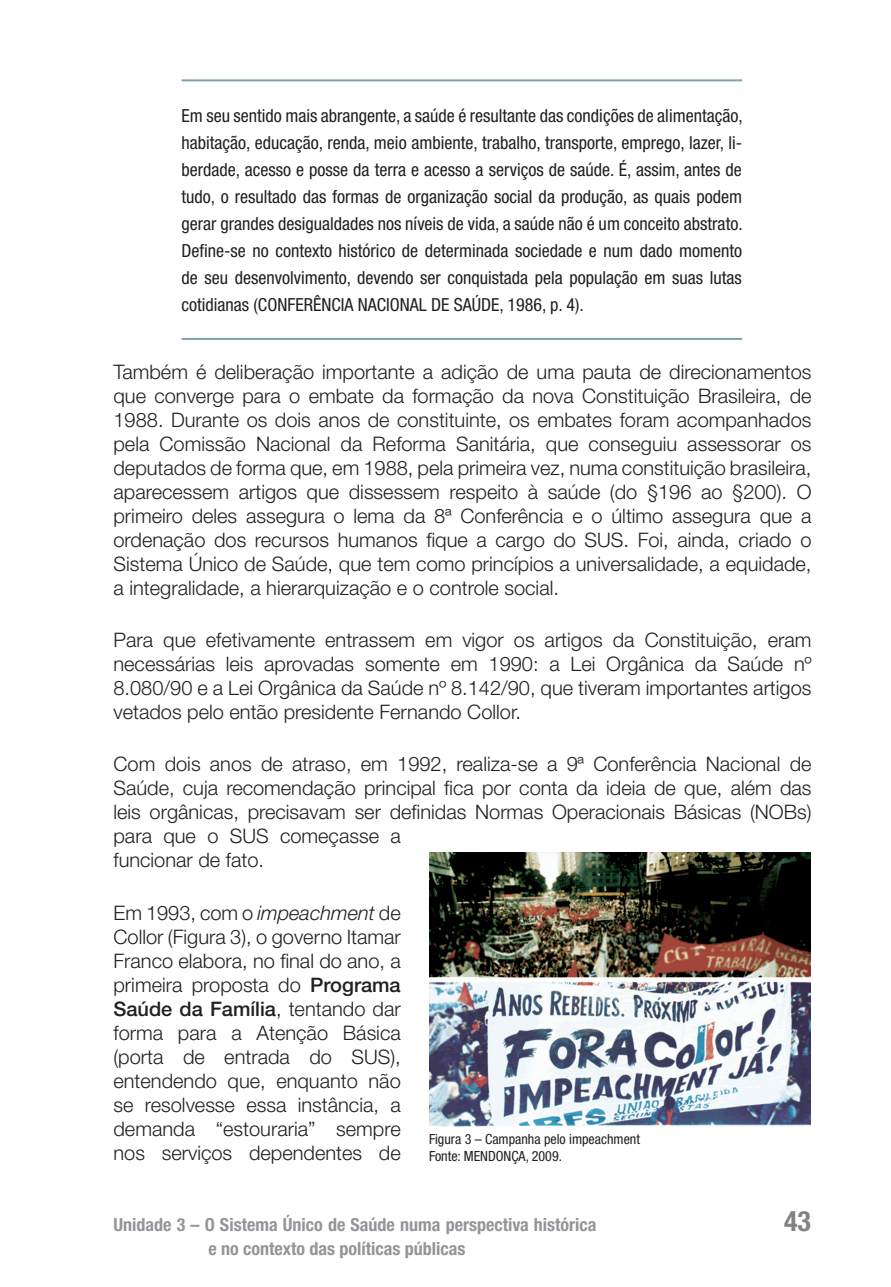
<style>
.page{position:relative;width:891px;height:1287px;background:#fff}
.page>*{position:absolute;margin:0;border:0;box-sizing:border-box;transform-origin:0 0}
.t1{font:700 condensed 28px "Helvetica Neue LT Std";color:#808285}
.corpo_texto{font:300 20px/24px "Helvetica Neue LT Std";color:#231f20;text-align:justify}
.texto_quadros{font:condensed 18px/27px "Helvetica Neue LT Std";color:#231f20;text-align:justify}
.t2{font:700 condensed 18px/24px "Helvetica Neue LT Std";color:#939598}
.legenda_duas_linhas{font:condensed 14px "Helvetica Neue LT Std";color:#231f20}
.legendas{font:condensed 14px "Helvetica Neue LT Std";color:#231f20}
.s1{font-style:italic}
.s2{font-weight:500}
</style>
<div class="page">
<hr style="left:181px;top:79px;width:560px;height:2px;background:#7ea1b0">
<hr style="left:181px;top:338px;width:560px;height:2px;background:#7ea1b0">
<img style="left:429px;top:852px;width:381px;height:275px">
<p class="texto_quadros" style="left:181px;top:102px;width:562px">Em seu sentido mais abrangente, a saúde é resultante das condições de alimentação, habitação, educação, renda, meio ambiente, trabalho, transporte, emprego, lazer, li&shy;berdade, acesso e posse da terra e acesso a serviços de saúde. É, assim, antes de tudo, o resultado das formas de organização social da produção, as quais podem gerar grandes desigualdades nos níveis de vida, a saúde não é um conceito abstrato.<br>Define-se no contexto histórico de determinada sociedade e num dado momento de seu desenvolvimento, devendo ser conquistada pela população em suas lutas cotidianas (CONFERÊNCIA NACIONAL DE SAÚDE, 1986, p. 4).</p>
<p class="corpo_texto" style="left:113px;top:359px;width:699px">Também é deliberação importante a adição de uma pauta de direcionamentos que converge para o embate da formação da nova Constituição Brasileira, de 1988. Durante os dois anos de constituinte, os embates foram acompanhados pela Comissão Nacional da Reforma Sanitária, que conseguiu assessorar os deputados de forma que, em 1988, pela primeira vez, numa constituição brasileira, aparecessem artigos que dissessem respeito à saúde (do §196 ao §200). O primeiro deles assegura o lema da 8ª Conferência e o último assegura que a ordenação dos recursos humanos fique a cargo do SUS. Foi, ainda, criado o Sistema Único de Saúde, que tem como princípios a universalidade, a equidade, a integralidade, a hierarquização e o controle social.</p>
<p class="corpo_texto" style="left:113px;top:627px;width:699px">Para que efetivamente entrassem em vigor os artigos da Constituição, eram necessárias leis aprovadas somente em 1990: a Lei Orgânica da Saúde nº 8.080/90 e a Lei Orgânica da Saúde nº 8.142/90, que tiveram importantes artigos vetados pelo então presidente Fernando Collor.</p>
<p class="corpo_texto" style="left:113px;top:752px;width:699px;text-align:left">Com dois anos de atraso, em 1992, realiza-se a 9ª Conferência Nacional de Saúde, cuja recomendação principal fica por conta da ideia de que, além das leis orgânicas, precisavam ser definidas Normas Operacionais Básicas (NOBs) para que o SUS começasse a<br>funcionar de fato.</p>
<p class="corpo_texto" style="left:113px;top:900px;width:289px">Em 1993, com o <span class="s1">impeachment</span> de Collor (Figura 3), o governo Itamar Franco elabora, no final do ano, a primeira proposta do <span class="s2">Programa Saúde da Família</span>, tentando dar forma para a Atenção Básica (porta de entrada do SUS), entendendo que, enquanto não se resolvesse essa instância, a demanda “estouraria” sempre nos serviços dependentes de</p>
<p class="legenda_duas_linhas" style="left:429px;top:1131px;width:212px">Figura 3 – Campanha pelo impeachment</p>
<p class="legendas" style="left:429px;top:1148px;width:134px">Fonte: MENDONÇA, 2009.</p>
<p class="t2" style="left:208px;top:1213px;width:389px;text-indent:-95px">Unidade 3 – O Sistema Único de Saúde numa perspectiva histórica e no contexto das políticas públicas</p>
<h1 class="t1" style="left:783px;top:1204px;width:28px">43</h1>
</div>
